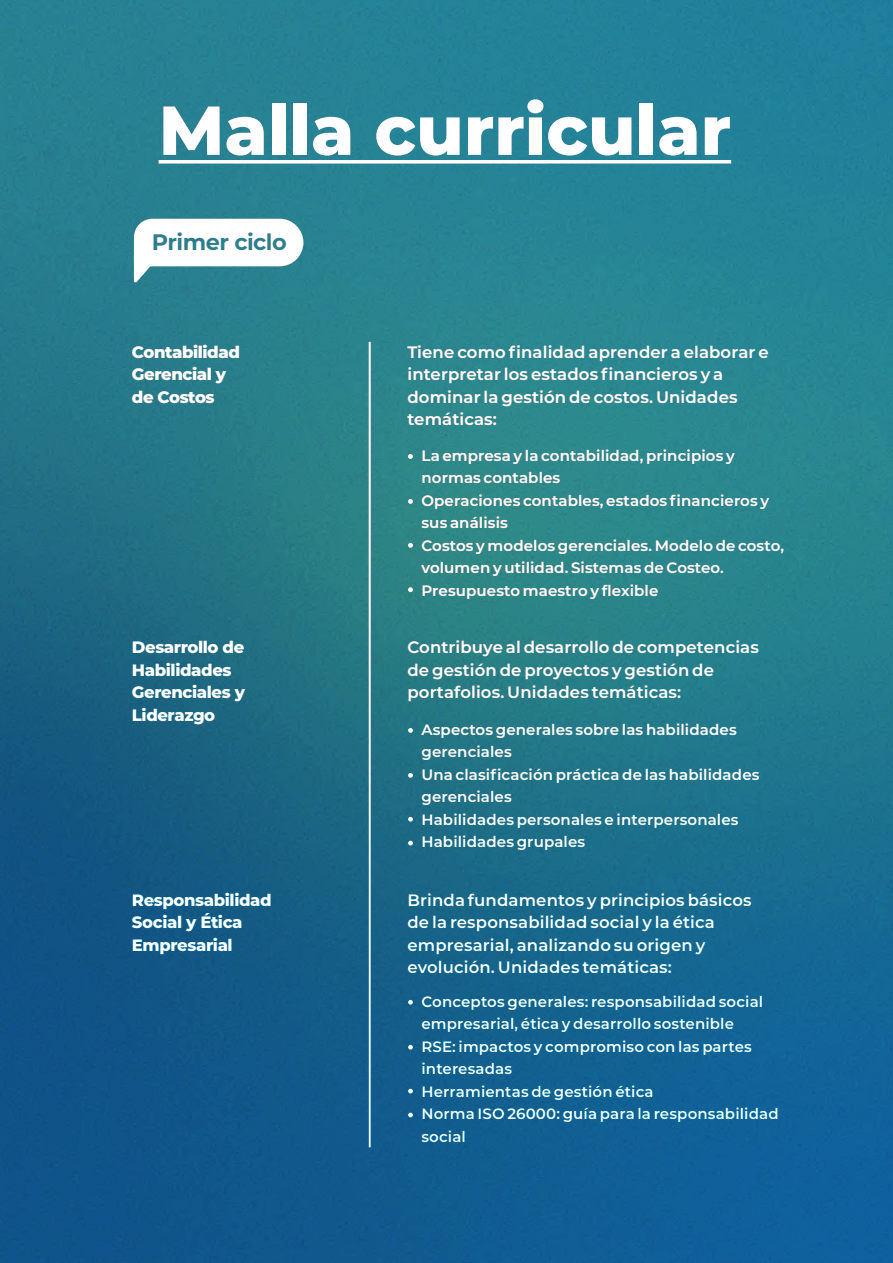
<style>
.page{position:relative;width:893px;height:1263px;background:#fff}
.page>*{position:absolute;margin:0;border:0;box-sizing:border-box;transform-origin:0 0}
.t1{font:800 69px "Montserrat";color:#fff}
.t2{font:700 22.5px "Montserrat";letter-spacing:-.025em;color:#20809f}
.t3{font:600 16.5px/22.5px "Montserrat";letter-spacing:.01em;color:#fff}
.t4{font:800 16.5px/22.5px "Montserrat";letter-spacing:-.025em;color:#fff}
.t5{font:600 15px/22.5px "Montserrat";letter-spacing:.01em;color:#fff}
</style>
<div class="page">
<img style="left:0;top:0;width:893px;height:1127px">
<img style="left:0;top:1127px;width:893px;height:136px">
<h1 class="t1" style="left:159px;top:80px;width:574px">Malla curricular</h1>
<h2 class="t2" style="left:152px;top:226px;width:136px">Primer ciclo</h2>
<p class="t4" style="left:132px;top:340px;width:110px">Contabilidad<br>Gerencial y de Costos</p>
<p class="t3" style="left:407px;top:340px;width:363px">Tiene como finalidad aprender a elaborar e interpretar los estados financieros y a dominar la gestión de costos. Unidades temáticas:</p>
<p class="t5" style="left:421px;top:444px;width:364px">La empresa y la contabilidad, principios y normas contables<br>Operaciones contables, estados financieros y sus análisis<br>Costos y modelos gerenciales. Modelo de costo, volumen y utilidad. Sistemas de Costeo.<br>Presupuesto maestro y flexible</p>
<p class="t4" style="left:132px;top:635px;width:115px">Desarrollo de<br>Habilidades<br>Gerenciales y<br>Liderazgo</p>
<p class="t3" style="left:407px;top:635px;width:353px">Contribuye al desarrollo de competencias de gestión de proyectos y gestión de portafolios. Unidades temáticas:</p>
<p class="t5" style="left:421px;top:717px;width:340px">Aspectos generales sobre las habilidades gerenciales<br>Una clasificación práctica de las habilidades gerenciales<br>Habilidades personales e interpersonales<br>Habilidades grupales</p>
<p class="t4" style="left:132px;top:888px;width:141px">Responsabilidad<br>Social y Ética<br>Empresarial</p>
<p class="t3" style="left:407px;top:888px;width:346px">Brinda fundamentos y principios básicos de la responsabilidad social y la ética empresarial, analizando su origen y evolución. Unidades temáticas:</p>
<p class="t5" style="left:421px;top:989px;width:359px">Conceptos generales: responsabilidad social empresarial, ética y desarrollo sostenible<br>RSE: impactos y compromiso con las partes interesadas<br>Herramientas de gestión ética<br>Norma ISO 26000: guía para la responsabilidad social</p>
</div>
